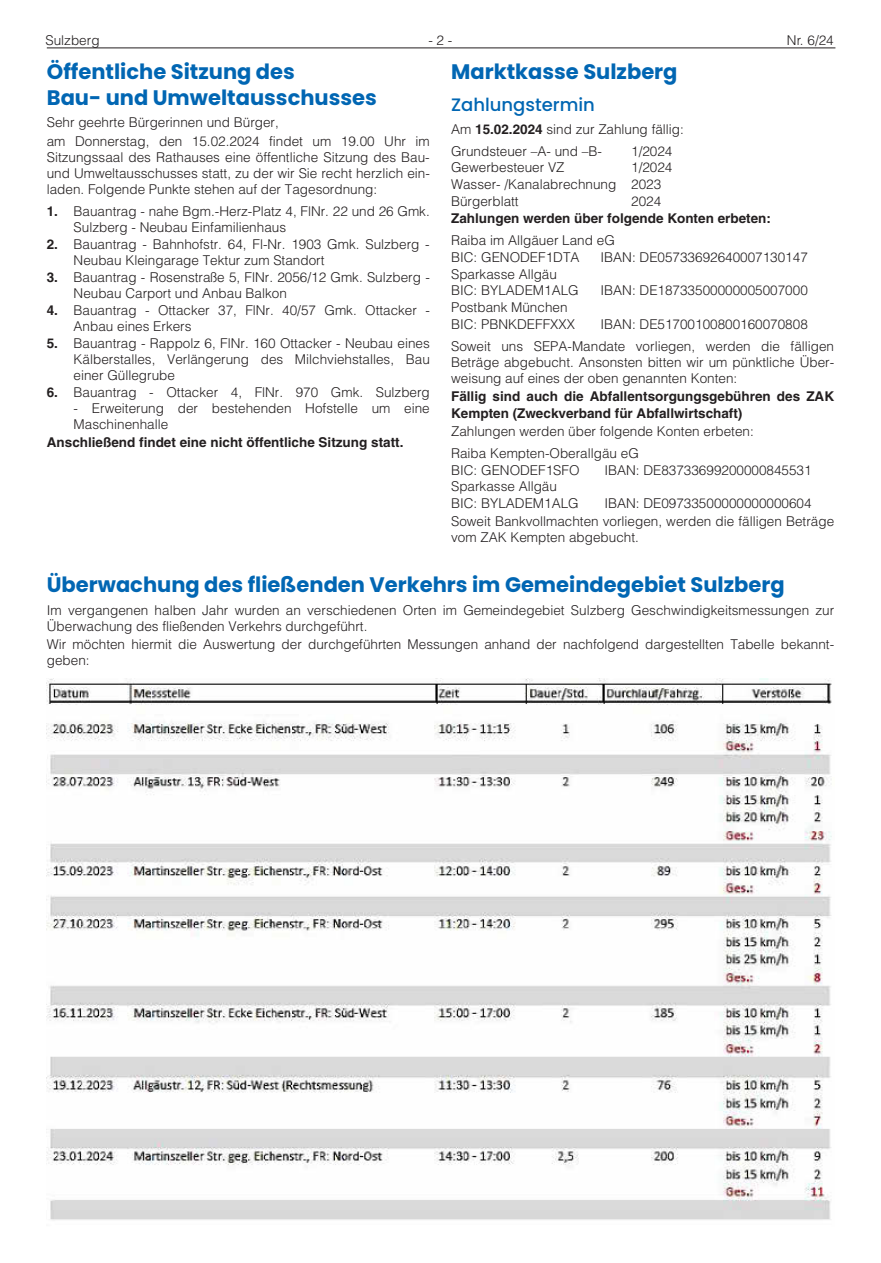
<style>
.page{position:relative;width:881px;height:1263px;background:#fff}
.page>*{position:absolute;margin:0;border:0;box-sizing:border-box;transform-origin:0 0}
.t1{font:700 21px/25.2px "Poppins";color:#0166b3}
.t2{font:500 18px "Poppins";color:#0166b3}
.t3{font:300 13.5px/16.2px "Helvetica LT";color:#231f20}
.t4{font:700 13.5px/16.2px "Helvetica LT";color:#231f20}
.s1{font-weight:700}
</style>
<div class="page">
<hr style="left:47px;top:48px;width:788px;height:1px;background:#231f20">
<img style="left:47px;top:679px;width:785px;height:541px">
<p class="t3" style="left:45px;top:32px;width:56px">Sulzberg</p>
<p class="t3" style="left:428px;top:32px;width:26px">- 2 -</p>
<p class="t3" style="left:786px;top:32px;width:48px">Nr. 6/24</p>
<h1 class="t1" style="left:47px;top:60px;width:331px">Öffentliche Sitzung des<br>Bau- und Umweltausschusses</h1>
<p class="t3" style="left:47px;top:113px;width:384px;line-height:18.3px">Sehr geehrte Bürgerinnen und Bürger,<br>am Donnerstag, den 15.02.2024 findet um 19.00 Uhr im</p>
<p class="t3" style="left:47px;top:149px;width:384px;text-align:justify">Sitzungssaal des Rathauses eine öffentliche Sitzung des Bau&shy;und Umweltausschusses statt, zu der wir Sie recht herzlich ein&shy;laden. Folgende Punkte stehen auf der Tagesordnung:</p>
<p class="t3" style="left:74px;top:203px;width:357px;text-indent:-27px"><span class="s1">1.</span> Bauantrag - nahe Bgm.-Herz-Platz 4, FlNr. 22 und 26 Gmk.<br>Sulzberg - Neubau Einfamilienhaus</p>
<p class="t3" style="left:74px;top:236px;width:357px;text-indent:-27px"><span class="s1">2.</span> Bauantrag - Bahnhofstr. 64, Fl-Nr. 1903 Gmk. Sulzberg -<br>Neubau Kleingarage Tektur zum Standort</p>
<p class="t3" style="left:74px;top:269px;width:357px;text-indent:-27px"><span class="s1">3.</span> Bauantrag - Rosenstraße 5, FlNr. 2056/12 Gmk. Sulzberg -<br>Neubau Carport und Anbau Balkon</p>
<p class="t3" style="left:74px;top:302px;width:357px;text-indent:-27px"><span class="s1">4.</span> Bauantrag - Ottacker 37, FlNr. 40/57 Gmk. Ottacker -<br>Anbau eines Erkers</p>
<p class="t3" style="left:74px;top:335px;width:357px;text-align:justify;text-indent:-27px"><span class="s1">5.</span> Bauantrag - Rappolz 6, FlNr. 160 Ottacker - Neubau eines Kälberstalles, Verlängerung des Milchviehstalles, Bau einer Güllegrube</p>
<p class="t3" style="left:47px;top:384px;width:384px"><span class="s1">6.</span> Bauantrag - Ottacker 4, FlNr. 970 Gmk. Sulzberg</p>
<p class="t3" style="left:74px;top:400px;width:357px">- Erweiterung der bestehenden Hofstelle um eine<br>Maschinenhalle</p>
<p class="t4" style="left:47px;top:434px;width:358px">Anschließend findet eine nicht öffentliche Sitzung statt.</p>
<h1 class="t1" style="left:451px;top:60px;width:228px">Marktkasse Sulzberg</h1>
<h2 class="t2" style="left:451px;top:94px;width:145px">Zahlungstermin</h2>
<p class="t3" style="left:451px;top:118px;width:234px;line-height:21.9px">Am <span class="s1">15.02.2024</span> sind zur Zahlung fällig:<br>Grundsteuer –A- und –B-</p>
<p class="t3" style="left:631px;top:143px;width:43px">1/2024</p>
<p class="t3" style="left:451px;top:159px;width:223px;line-height:16.8px;text-indent:180px">1/2024<br>Wasser- /Kanalabrechnung 2023<br>Bürgerblatt</p>
<p class="t3" style="left:451px;top:159px;width:115px">Gewerbesteuer VZ</p>
<p class="t3" style="left:631px;top:193px;width:32px">2024</p>
<p class="t4" style="left:451px;top:210px;width:321px">Zahlungen werden über folgende Konten erbeten:</p>
<p class="t3" style="left:451px;top:232px;width:165px;line-height:16.8px">Raiba im Allgäuer Land eG<br>BIC: GENODEF1DTA</p>
<p class="t3" style="left:600px;top:249px;width:209px">IBAN: DE05733692640007130147</p>
<p class="t3" style="left:451px;top:265px;width:129px;line-height:16.8px">Sparkasse Allgäu<br>BIC: BYLADEM1ALG</p>
<p class="t3" style="left:600px;top:282px;width:209px">IBAN: DE18733500000005007000</p>
<p class="t3" style="left:451px;top:299px;width:125px;line-height:16.8px">Postbank München<br>BIC: PBNKDEFFXXX</p>
<p class="t3" style="left:451px;top:313px;width:384px;line-height:21.8px;text-indent:149px">IBAN: DE51700100800160070808<br>Soweit uns SEPA-Mandate vorliegen, werden die fälligen</p>
<p class="t3" style="left:451px;top:354px;width:384px">Beträge abgebucht. Ansonsten bitten wir um pünktliche Über&shy;weisung auf eines der oben genannten Konten:</p>
<p class="t4" style="left:451px;top:388px;width:384px">Fällig sind auch die Abfallentsorgungsgebühren des ZAK<br>Kempten (Zweckverband für Abfallwirtschaft)</p>
<p class="t3" style="left:451px;top:420px;width:304px;line-height:21.9px">Zahlungen werden über folgende Konten erbeten:<br>Raiba Kempten-Oberallgäu eG</p>
<p class="t3" style="left:451px;top:461px;width:130px">BIC: GENODEF1SFO</p>
<p class="t3" style="left:604px;top:461px;width:209px">IBAN: DE83733699200000845531</p>
<p class="t3" style="left:451px;top:478px;width:129px;line-height:16.8px">Sparkasse Allgäu<br>BIC: BYLADEM1ALG</p>
<p class="t3" style="left:451px;top:494px;width:384px;line-height:17.4px;text-indent:153px">IBAN: DE09733500000000000604<br>Soweit Bankvollmachten vorliegen, werden die fälligen Beträge</p>
<p class="t3" style="left:451px;top:529px;width:189px">vom ZAK Kempten abgebucht.</p>
<h1 class="t1" style="left:47px;top:572px;width:739px">Überwachung des fließenden Verkehrs im Gemeindegebiet Sulzberg</h1>
<p class="t3" style="left:47px;top:602px;width:788px">Im vergangenen halben Jahr wurden an verschiedenen Orten im Gemeindegebiet Sulzberg Geschwindigkeitsmessungen zur<br>Überwachung des fließenden Verkehrs durchgeführt.</p>
<p class="t3" style="left:47px;top:636px;width:788px">Wir möchten hiermit die Auswertung der durchgeführten Messungen anhand der nachfolgend dargestellten Tabelle bekannt&shy;geben:</p>
</div>
